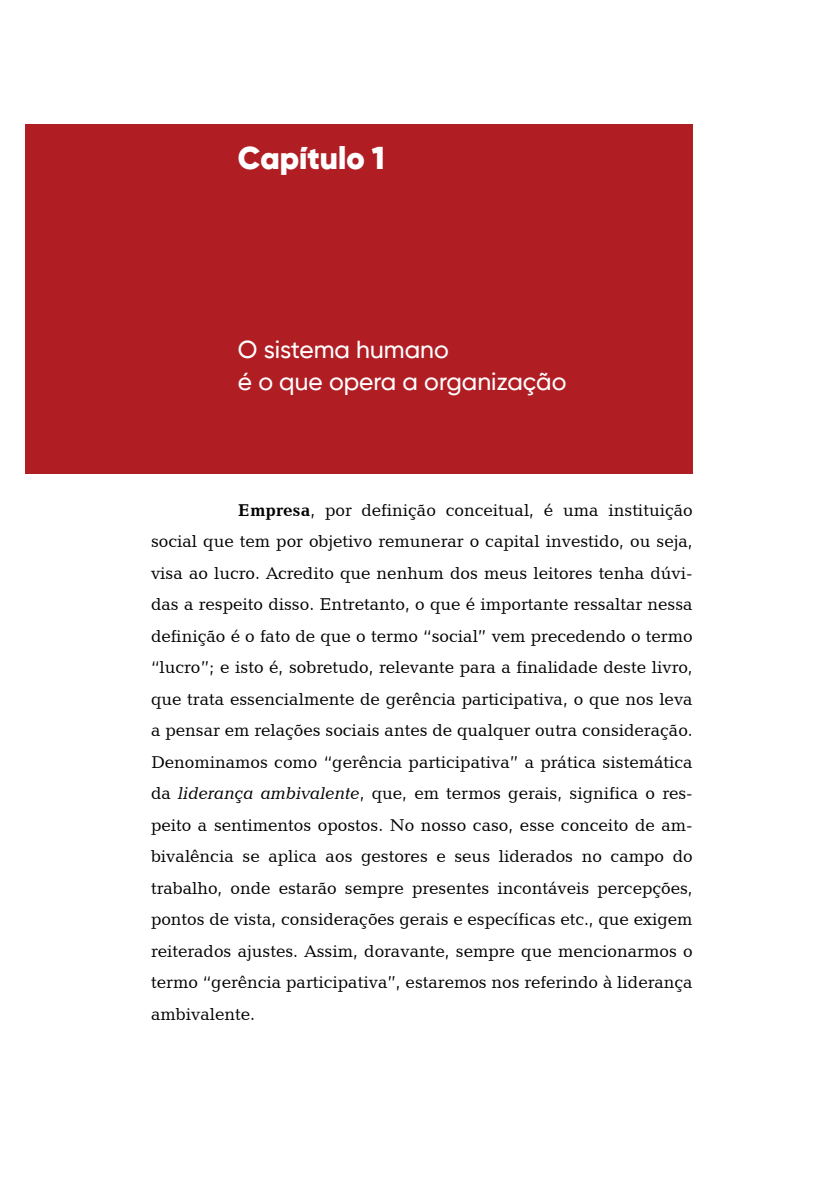
<style>
.page{position:relative;width:819px;height:1191px;background:#fff}
.page>*{position:absolute;margin:0;border:0;box-sizing:border-box;transform-origin:0 0}
.t1{font:900 31.5px "Gilroy";color:#fff}
.t2{font:500 24.5px/31.5px "Gilroy";color:#fff}
.t3{font:17.5px/31.5px "Candida BT";color:#000001;text-align:justify}
.s1{font-weight:700}
.s2{font-style:italic}
</style>
<div class="page">
<div style="left:25px;top:124px;width:667px;height:350px;background:#b01e24"></div>
<h1 class="t1" style="left:238px;top:138px;width:148px">Capítulo 1</h1>
<h2 class="t2" style="left:238px;top:334px;width:330px">O sistema humano<br>é o que opera a organização</h2>
<p class="t3" style="left:151px;top:493px;width:543px;text-indent:87px"><span class="s1">Empresa</span>, por definição conceitual, é uma instituição social que tem por objetivo remunerar o capital investido, ou seja, visa ao lucro. Acredito que nenhum dos meus leitores tenha dúvi&shy;das a respeito disso. Entretanto, o que é importante ressaltar nessa definição é o fato de que o termo “social” vem precedendo o termo “lucro”; e isto é, sobretudo, relevante para a finalidade deste livro, que trata essencialmente de gerência participativa, o que nos leva a pensar em relações sociais antes de qualquer outra consideração.<br>Denominamos como “gerência participativa” a prática sistemática da <span class="s2">liderança ambivalente</span>, que, em termos gerais, significa o res&shy;peito a sentimentos opostos. No nosso caso, esse conceito de am&shy;bivalência se aplica aos gestores e seus liderados no campo do trabalho, onde estarão sempre presentes incontáveis percepções, pontos de vista, considerações gerais e específicas etc., que exigem reiterados ajustes. Assim, doravante, sempre que mencionarmos o termo “gerência participativa”, estaremos nos referindo à liderança ambivalente.</p>
</div>
